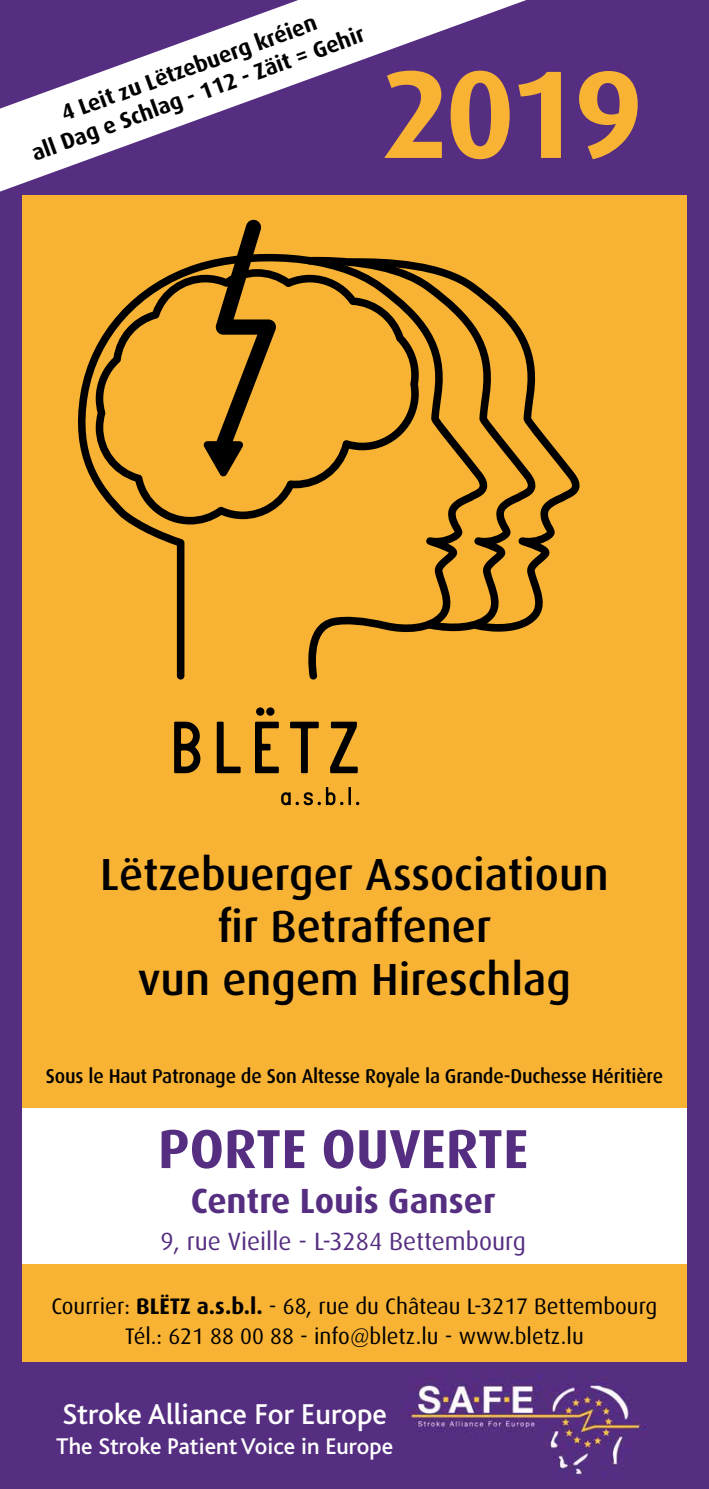
<style>
.page{position:relative;width:709px;height:1489px;background:#fff}
.page>*{position:absolute;margin:0;border:0;box-sizing:border-box;transform-origin:0 0}
.t1{font:700 125px "Dax";color:#f8b334}
.t2{font:700 55px "Dax";color:#552e81}
.t3{font:500 45px/52.5px "Dax";color:#000;text-align:center}
.t4{font:700 35px "Dax";color:#552e81}
.t5{font:500 30px "Bliss";color:#fff}
.t6{font:25px "Dax";color:#552e81}
.t7{font:500 23.75px "Bliss";color:#fff}
.t8{font:22.5px/30px "Dax";color:#000;text-align:center}
.t9{font:700 22.5px/27px "Dax";color:#000;text-align:center}
.t10{font:500 20px "Dax";letter-spacing:-.01em;color:#000}
.s1{font-weight:700}
</style>
<div class="page">
<div style="left:0;top:21px;width:687px;height:1446px;background:#f8b334"></div>
<div style="left:0;top:1362px;width:709px;height:126px;background:#552e81"></div>
<img style="left:401px;top:1375px;width:244px;height:101px">
<div style="left:0;top:0;width:709px;height:195px;background:#552e81"></div>
<div style="left:0;top:1107px;width:707px;height:156px;background:#fff"></div>
<svg style="left:174px;top:721px;width:26px;height:52px"></svg>
<svg style="left:217px;top:721px;width:23px;height:52px"></svg>
<svg style="left:255px;top:707px;width:24px;height:66px"></svg>
<svg style="left:290px;top:721px;width:29px;height:52px"></svg>
<svg style="left:330px;top:721px;width:28px;height:52px"></svg>
<svg style="left:281px;top:787px;width:62px;height:18px"></svg>
<hr style="left:348px;top:787px;width:3px;height:18px;background:#000">
<svg style="left:78px;top:254px;width:380px;height:426px"></svg>
<svg style="left:306px;top:256px;width:152px;height:375px"></svg>
<svg style="left:346px;top:257px;width:234px;height:374px"></svg>
<svg style="left:96px;top:269px;width:323px;height:255px"></svg>
<svg style="left:203px;top:219px;width:73px;height:257px"></svg>
<div style="left:687px;top:0;width:22px;height:1488px;background:#552e81"></div>
<div style="left:0;top:0;width:21px;height:1488px;background:#552e81"></div>
<svg style="left:0;top:0;width:526px;height:192px"></svg>
<p class="t9" style="left:19px;top:116px;width:354px;rotate:-20deg">4 Leit zu Lëtzebuerg kréien<br>all Dag e Schlag - 112 - Zäit = Gehir</p>
<h1 class="t1" style="left:380px;top:44px;width:265px">2019</h1>
<h3 class="t3" style="left:100px;top:848px;width:510px">Lëtzebuerger Associatioun fir Betraffener<br>vun engem Hireschlag</h3>
<p class="t10" style="left:46px;top:1064px;width:619px">Sous le Haut Patronage de Son Altesse Royale la Grande-Duchesse Héritière</p>
<h2 class="t2" style="left:158px;top:1117px;width:372px">PORTE OUVERTE</h2>
<h3 class="t4" style="left:191px;top:1180px;width:306px">Centre Louis Ganser</h3>
<p class="t6" style="left:160px;top:1227px;width:367px">9, rue Vieille - L-3284 Bettembourg</p>
<p class="t8" style="left:51px;top:1290px;width:607px">Courrier: <span class="s1">BLËTZ a.s.b.l.</span> - 68, rue du Château L-3217 Bettembourg<br>Tél.: 621 88 00 88 - info@bletz.lu - www.bletz.lu</p>
<h3 class="t5" style="left:62px;top:1398px;width:326px">Stroke Alliance For Europe</h3>
<p class="t7" style="left:56px;top:1433px;width:338px">The Stroke Patient Voice in Europe</p>
</div>
